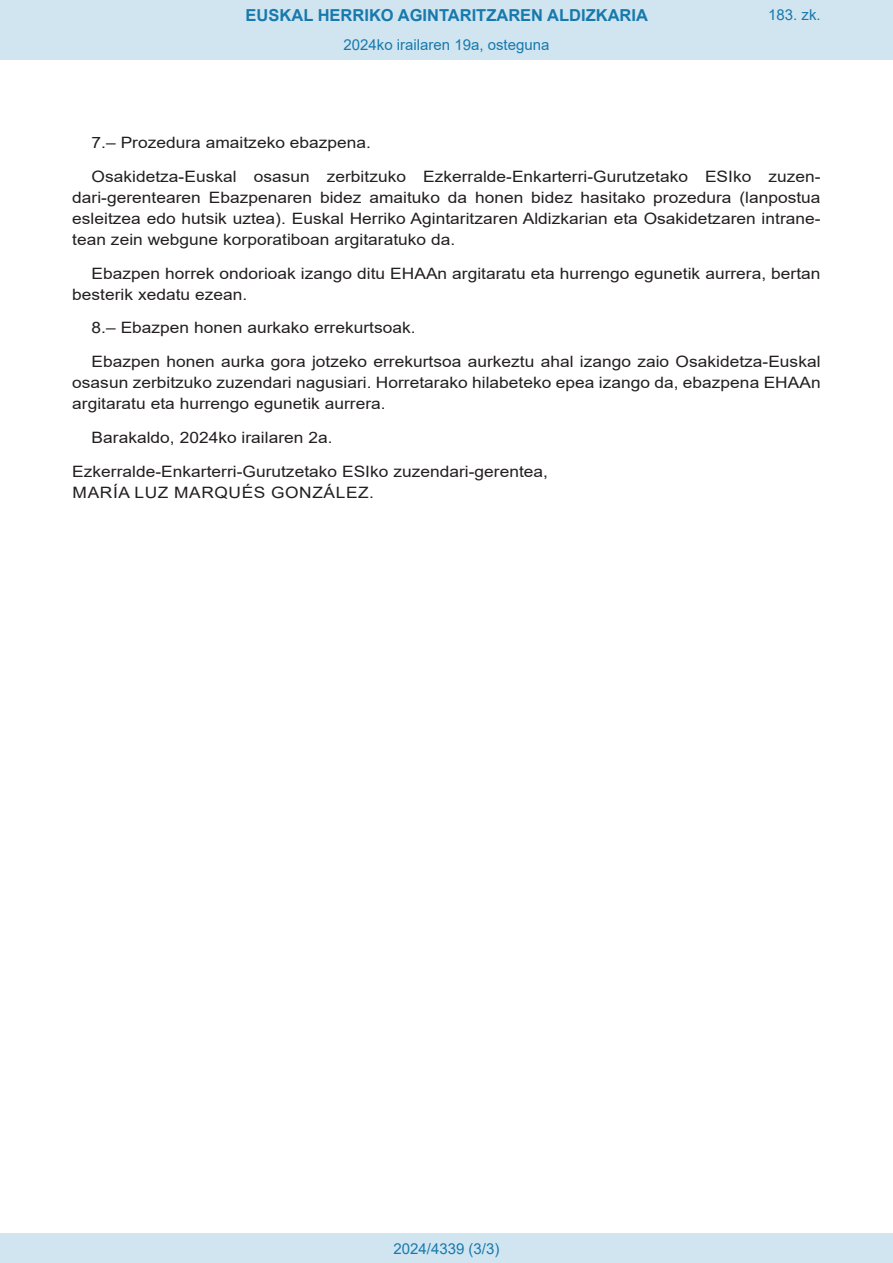
<style>
.page{position:relative;width:893px;height:1263px;background:#fff}
.page>*{position:absolute;margin:0;border:0;box-sizing:border-box;transform-origin:0 0}
.t1{font:700 16.5px "Arial";color:#1879ad}
.BOPVDetalle{font:15.6px/21px "Arial";color:#231f20;text-align:justify;scale:1.11 1}
.BOPVFirmaPuesto{font:15.6px "Arial";color:#231f20;scale:1.11 1}
.BOPVFirmaLugFec{font:15.6px "Arial";color:#231f20;scale:1.11 1}
.BOPVFirmaNombre{font:15.6px "Arial";letter-spacing:.035em;color:#231f20;scale:1.11 1}
.Paginacion_Centro{font:15px "Arial";color:#1879ad}
</style>
<div class="page">
<div style="left:0;top:0;width:893px;height:60px;background:#d0e5f0"></div>
<div style="left:0;top:1233px;width:893px;height:30px;background:#d0e5f0"></div>
<p class="t1" style="left:246px;top:3px;width:404px">EUSKAL HERRIKO AGINTARITZAREN ALDIZKARIA</p>
<p class="Paginacion_Centro" style="left:343px;top:35px;width:207px">2024ko irailaren 19a, osteguna</p>
<p class="Paginacion_Centro" style="left:768px;top:5px;width:54px">183. zk.</p>
<p class="BOPVDetalle" style="left:92px;top:132px;width:253px">7.– Prozedura amaitzeko ebazpena.</p>
<p class="BOPVDetalle" style="left:72px;top:166px;width:676px;text-indent:19px">Osakidetza-Euskal osasun zerbitzuko Ezkerralde-Enkarterri-Gurutzetako ESIko zuzen&shy;dari-gerentearen Ebazpenaren bidez amaituko da honen bidez hasitako prozedura (lanpostua esleitzea edo hutsik uztea). Euskal Herriko Agintaritzaren Aldizkarian eta Osakidetzaren intrane&shy;tean zein webgune korporatiboan argitaratuko da.</p>
<p class="BOPVDetalle" style="left:72px;top:263px;width:676px;text-indent:19px">Ebazpen horrek ondorioak izango ditu EHAAn argitaratu eta hurrengo egunetik aurrera, bertan besterik xedatu ezean.</p>
<p class="BOPVDetalle" style="left:92px;top:317px;width:293px">8.– Ebazpen honen aurkako errekurtsoak.</p>
<p class="BOPVDetalle" style="left:72px;top:351px;width:676px;text-indent:19px">Ebazpen honen aurka gora jotzeko errekurtsoa aurkeztu ahal izango zaio Osakidetza-Euskal osasun zerbitzuko zuzendari nagusiari. Horretarako hilabeteko epea izango da, ebazpena EHAAn argitaratu eta hurrengo egunetik aurrera.</p>
<p class="BOPVFirmaLugFec" style="left:92px;top:427px;width:218px">Barakaldo, 2024ko irailaren 2a.</p>
<p class="BOPVFirmaPuesto" style="left:72px;top:460px;width:430px">Ezkerralde-Enkarterri-Gurutzetako ESIko zuzendari-gerentea,</p>
<p class="BOPVFirmaNombre" style="left:73px;top:481px;width:273px">MARÍA LUZ MARQUÉS GONZÁLEZ.</p>
<p class="Paginacion_Centro" style="left:393px;top:1238px;width:107px">2024/4339 (3/3)</p>
</div>
